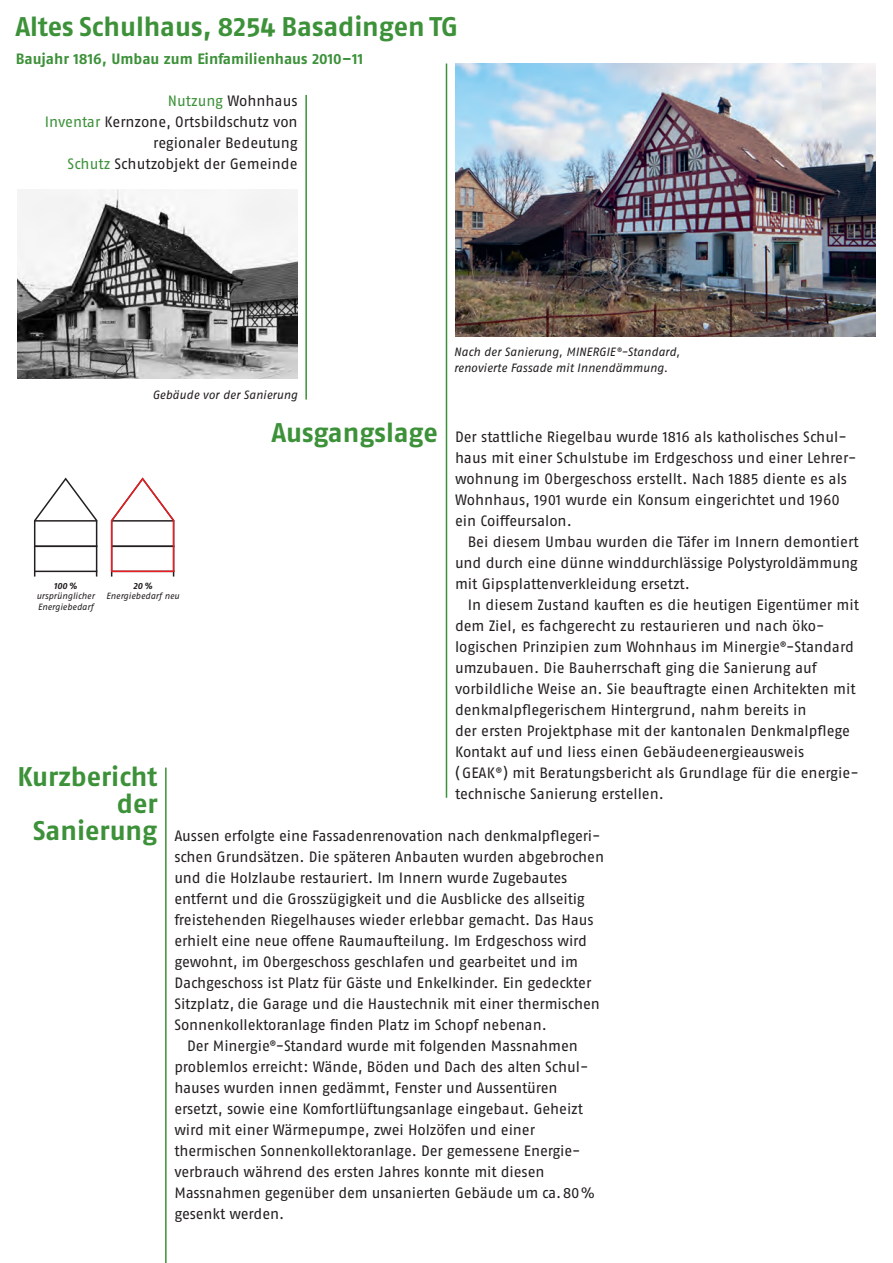
<style>
.page{position:relative;width:893px;height:1263px;background:#fff}
.page>*{position:absolute;margin:0;border:0;box-sizing:border-box;transform-origin:0 0}
.t1{font:700 27px/27px "Fago OT";letter-spacing:-.005em;color:#3c9139;text-align:right}
.t2{font:15px/21px "Fago OT";letter-spacing:-.005em;color:#231f20}
.t3{font:700 15px "Fago OT";color:#3c9139}
.t4{font:italic 12px/16.5px "Fago OT";letter-spacing:-.005em;color:#231f20}
.t5{font:italic 9px/10.5px "Fago OT";letter-spacing:-.005em;color:#231f20}
.t6{font:italic 700 9px "Fago OT";color:#231f20}
.s1{color:#3c9139}
</style>
<div class="page">
<hr style="left:165px;top:767px;width:2px;height:496px;background:#3c9139">
<hr style="left:446px;top:64px;width:1px;height:734px;background:#3c9139">
<hr style="left:305px;top:95px;width:2px;height:305px;background:#3c9139">
<img style="left:17px;top:190px;width:281px;height:189px">
<img style="left:455px;top:64px;width:421px;height:273px">
<svg style="left:33px;top:477px;width:65px;height:100px"></svg>
<svg style="left:110px;top:477px;width:65px;height:100px"></svg>
<h1 class="t1" style="left:15px;top:13px;width:444px">Altes Schulhaus, 8254 Basadingen TG</h1>
<p class="t3" style="left:16px;top:49px;width:349px">Baujahr 1816, Umbau zum Einfamilienhaus 2010–11</p>
<p class="t2" style="left:45px;top:90px;width:254px;text-align:right"><span class="s1">Nutzung</span> Wohnhaus<br><span class="s1">Inventar</span> Kernzone, Ortsbildschutz von regionaler Bedeutung<br><span class="s1">Schutz</span> Schutzobjekt der Gemeinde</p>
<p class="t4" style="left:152px;top:386px;width:147px">Gebäude vor der Sanierung</p>
<p class="t4" style="left:454px;top:343px;width:228px">Nach der Sanierung, MINERGIE®-Standard, renovierte Fassade mit Innendämmung.</p>
<h1 class="t1" style="left:271px;top:419px;width:168px">Ausgangslage</h1>
<p class="t2" style="left:455px;top:426px;width:403px">Der stattliche Riegelbau wurde 1816 als katholisches Schul&shy;haus mit einer Schulstube im Erdgeschoss und einer Lehrer&shy;wohnung im Obergeschoss erstellt. Nach 1885 diente es als Wohnhaus, 1901 wurde ein Konsum eingerichtet und 1960 ein Coiffeursalon.</p>
<p class="t2" style="left:455px;top:531px;width:405px;text-align:justify;text-indent:13px">Bei diesem Umbau wurden die Täfer im Innern demontiert und durch eine dünne winddurchlässige Polystyroldämmung mit Gipsplattenverkleidung ersetzt.</p>
<p class="t2" style="left:455px;top:594px;width:406px;text-indent:13px">In diesem Zustand kauften es die heutigen Eigentümer mit dem Ziel, es fachgerecht zu restaurieren und nach öko&shy;logischen Prinzipien zum Wohnhaus im Minergie®-Standard umzubauen. Die Bauherrschaft ging die Sanierung auf vorbildliche Weise an. Sie beauftragte einen Architekten mit denkmalpflegerischem Hintergrund, nahm bereits in<br>der ersten Projektphase mit der kantonalen Denkmalpflege Kontakt auf und liess einen Gebäudeenergieausweis<br>( GEAK® ) mit Beratungsbericht als Grundlage für die energie&shy;technische Sanierung erstellen.</p>
<p class="t2" style="left:174px;top:825px;width:428px">Aussen erfolgte eine Fassadenrenovation nach denkmalpflegeri-</p>
<p class="t2" style="left:174px;top:846px;width:431px">schen Grundsätzen. Die späteren Anbauten wurden abgebrochen</p>
<p class="t2" style="left:174px;top:867px;width:394px">und die Holzlaube restauriert. Im Innern wurde Zugebautes</p>
<p class="t2" style="left:174px;top:888px;width:412px">entfernt und die Grosszügigkeit und die Ausblicke des allseitig</p>
<p class="t2" style="left:174px;top:909px;width:421px">freistehenden Riegelhauses wieder erlebbar gemacht. Das Haus</p>
<p class="t2" style="left:174px;top:930px;width:414px">erhielt eine neue offene Raumaufteilung. Im Erdgeschoss wird</p>
<p class="t2" style="left:174px;top:951px;width:405px">gewohnt, im Obergeschoss geschlafen und gearbeitet und im</p>
<p class="t2" style="left:174px;top:972px;width:419px">Dachgeschoss ist Platz für Gäste und Enkelkinder. Ein gedeckter</p>
<p class="t2" style="left:174px;top:993px;width:427px">Sitzplatz, die Garage und die Haustechnik mit einer thermischen</p>
<p class="t2" style="left:174px;top:1014px;width:374px">Sonnenkollektoranlage finden Platz im Schopf nebenan.</p>
<p class="t2" style="left:187px;top:1035px;width:392px">Der Minergie®-Standard wurde mit folgenden Massnahmen</p>
<p class="t2" style="left:174px;top:1056px;width:416px">problemlos erreicht : Wände, Böden und Dach des alten Schul-</p>
<p class="t2" style="left:174px;top:1077px;width:385px">hauses wurden innen gedämmt, Fenster und Aussentüren</p>
<p class="t2" style="left:174px;top:1098px;width:410px">ersetzt, sowie eine Komfortlüftungsanlage eingebaut. Geheizt</p>
<p class="t2" style="left:174px;top:1119px;width:362px">wird mit einer Wärmepumpe, zwei Holzöfen und einer</p>
<p class="t2" style="left:174px;top:1140px;width:405px">thermischen Sonnenkollektoranlage. Der gemessene Energie-</p>
<p class="t2" style="left:174px;top:1161px;width:372px">verbrauch während des ersten Jahres konnte mit diesen</p>
<p class="t2" style="left:174px;top:1182px;width:422px">Massnahmen gegenüber dem unsanierten Gebäude um ca.80 %</p>
<p class="t2" style="left:174px;top:1203px;width:111px">gesenkt werden.</p>
<p class="t6" style="left:54px;top:580px;width:25px">100 %</p>
<p class="t5" style="left:36px;top:591px;width:60px">ursprünglicher<br>Energiebedarf</p>
<p class="t6" style="left:133px;top:580px;width:21px">20 %</p>
<p class="t5" style="left:106px;top:591px;width:75px">Energiebedarf neu</p>
<h1 class="t1" style="left:17px;top:763px;width:142px">Kurzbericht der<br>Sanierung</h1>
</div>
